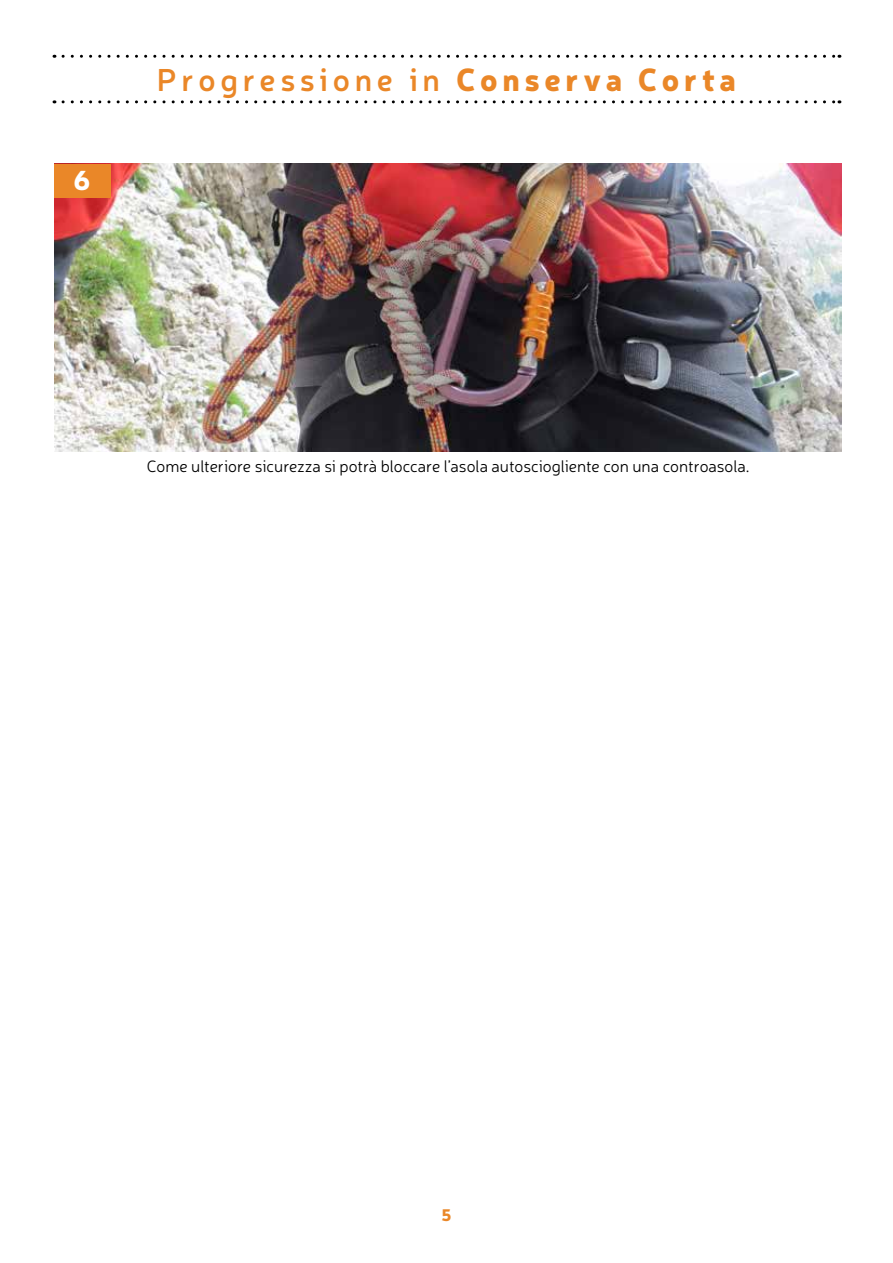
<style>
.page{position:relative;width:893px;height:1263px;background:#fff}
.page>*{position:absolute;margin:0;border:0;box-sizing:border-box;transform-origin:0 0}
.t1{font:600 31.5px "Neris";letter-spacing:.15em;color:#ea8728}
.t2{font:900 27px "Neris";color:#fff}
.t3{font:300 16.5px "Neris";color:#000}
.t4{font:900 16.5px "Neris";color:#ea8728}
.s1{font-weight:900}
</style>
<div class="page">
<img style="left:54px;top:164px;width:788px;height:287px">
<div style="left:54px;top:164px;width:56px;height:34px;background:#ea8728"></div>
<svg style="left:63px;top:55px;width:777px;height:3px"></svg>
<svg style="left:63px;top:100px;width:777px;height:3px"></svg>
<h2 class="t2" style="left:74px;top:160px;width:19px">6</h2>
<h1 class="t1" style="left:157px;top:58px;width:581px">Progressione in <span class="s1">Conserva Corta</span></h1>
<p class="t3" style="left:147px;top:456px;width:604px">Come ulteriore sicurezza si potrà bloccare l’asola autosciogliente con una controasola.</p>
<p class="t4" style="left:441px;top:1203px;width:11px">5</p>
</div>
